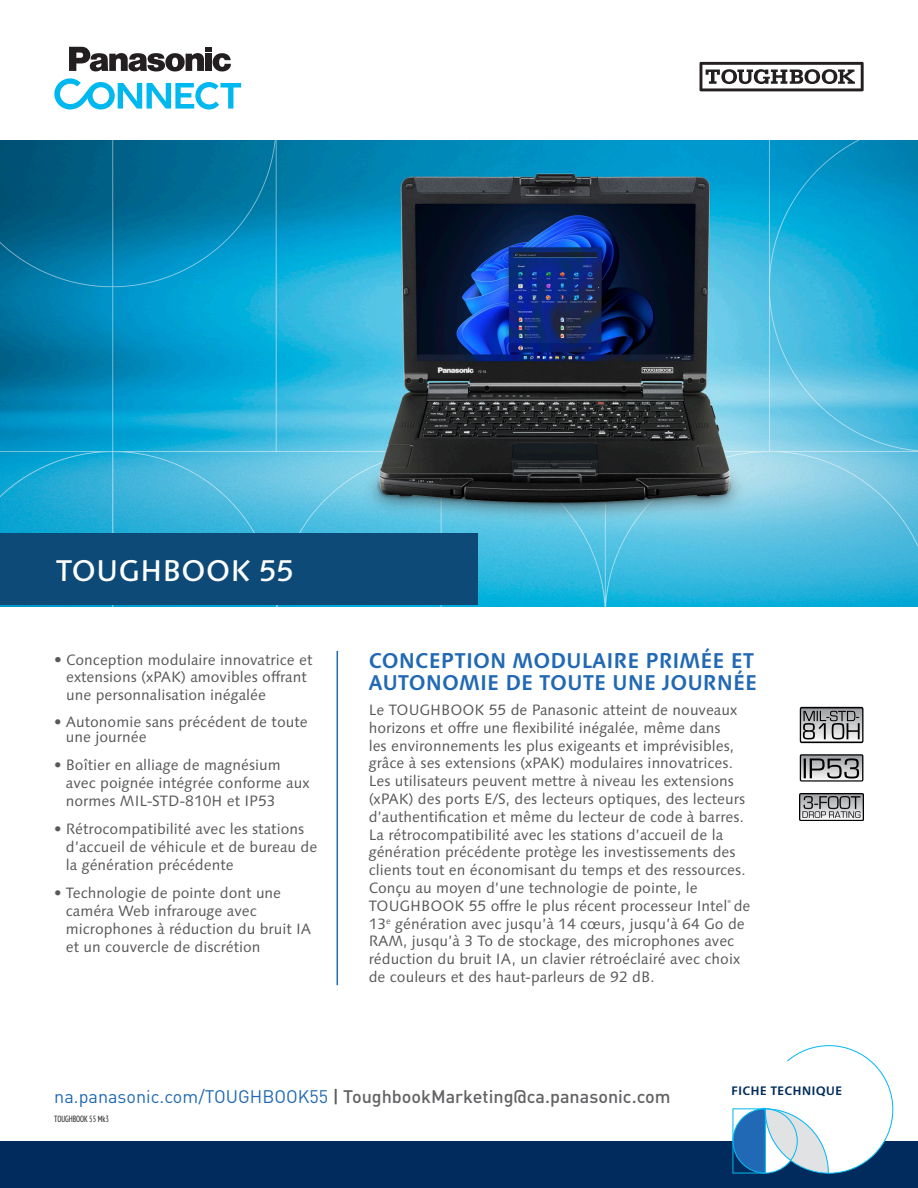
<style>
.page{position:relative;width:918px;height:1188px;background:#fff}
.page>*{position:absolute;margin:0;border:0;box-sizing:border-box;transform-origin:0 0}
.Paragraph_Style3{font:500 29.85px "Syntax Next LT Pro";color:#fff}
.Paragraph_Style7{font:700 21.3px/22px "Syntax Next LT Pro";color:#2169b4}
.Paragraph_Style1{font:500 18px "DINOT";color:#636366}
.Paragraph_Style2{font:15px/17.9px "Syntax Next LT Pro";color:#57585a}
.Paragraph_Style5{font:15px/17.9px "Syntax Next LT Pro";color:#57585a}
.Paragraph_Style6{font:15px/17.9px "Syntax Next LT Pro";color:#57585a}
.Paragraph_Style4{font:15px/17.9px "Syntax Next LT Pro";color:#57585a}
.Paragraph_Style1-2{font:15px/15px "Syntax Next LT Pro";color:#57585a}
.Paragraph_Style2-2{font:700 12.3px "Syntax Next LT Pro";color:#002b5c}
.Paragraph_Style2-3{font:condensed 9px "PT Sans Pro";color:#231f20}
.s1{font-size:15.45px}
.s2{font-weight:400;color:#2169b4}
.s3{color:#57585a}
</style>
<div class="page">
<div style="left:0;top:1142px;width:918px;height:46px;background:#002b5c"></div>
<svg style="left:732px;top:1045px;width:162px;height:129px"></svg>
<svg style="left:700px;top:62px;width:164px;height:29px"></svg>
<img style="left:0;top:141px;width:918px;height:465px">
<svg style="left:69px;top:47px;width:162px;height:25px"></svg>
<svg style="left:54px;top:78px;width:187px;height:32px"></svg>
<hr style="left:337px;top:651px;width:1px;height:334px;background:#2169b4">
<svg style="left:800px;top:754px;width:63px;height:28px;background:#8a8b8c"></svg>
<svg style="left:800px;top:707px;width:63px;height:36px;background:#8d8e8f"></svg>
<img style="left:800px;top:793px;width:63px;height:27px">
<div style="left:0;top:533px;width:478px;height:72px;background:#0e4a77"></div>
<p class="Paragraph_Style3" style="left:56px;top:551px;width:239px">TOUGHBOOK 55</p>
<p class="Paragraph_Style4" style="left:66px;top:650px;width:248px;text-indent:-12px"><span class="s1">•</span> Conception modulaire innovatrice et extensions (xPAK) amovibles offrant une personnalisation inégalée</p>
<p class="Paragraph_Style1-2" style="left:66px;top:714px;width:243px;text-indent:-12px">• Autonomie sans précédent de toute une journée</p>
<p class="Paragraph_Style5" style="left:66px;top:756px;width:245px;text-indent:-12px">• Boîtier en alliage de magnésium avec poignée intégrée conforme aux normes MIL-STD-810H et IP53</p>
<p class="Paragraph_Style5" style="left:66px;top:820px;width:253px;text-indent:-12px">• Rétrocompatibilité avec les stations d’accueil de véhicule et de bureau de la génération précédente</p>
<p class="Paragraph_Style6" style="left:66px;top:884px;width:247px;text-indent:-12px">• Technologie de pointe dont une caméra Web infrarouge avec microphones à réduction du bruit IA et un couvercle de discrétion</p>
<p class="Paragraph_Style7" style="left:369px;top:649px;width:390px">CONCEPTION MODULAIRE PRIMÉE ET<br>AUTONOMIE DE TOUTE UNE JOURNÉE</p>
<p class="Paragraph_Style2" style="left:369px;top:701px;width:383px">Le TOUGHBOOK 55 de Panasonic atteint de nouveaux horizons et offre une flexibilité inégalée, même dans<br>les environnements les plus exigeants et imprévisibles, grâce à ses extensions (xPAK) modulaires innovatrices.<br>Les utilisateurs peuvent mettre à niveau les extensions (xPAK) des ports E/S, des lecteurs optiques, des lecteurs d’authentification et même du lecteur de code à barres.<br>La rétrocompatibilité avec les stations d’accueil de la génération précédente protège les investissements des clients tout en économisant du temps et des ressources.<br>Conçu au moyen d’une technologie de pointe, le TOUGHBOOK 55 offre le plus récent processeur Intel<sup>®</sup> de 13<sup>e</sup> génération avec jusqu’à 14 cœurs, jusqu’à 64 Go de RAM, jusqu’à 3 To de stockage, des microphones avec réduction du bruit IA, un clavier rétroéclairé avec choix de couleurs et des haut-parleurs de 92 dB.</p>
<p class="Paragraph_Style1" style="left:54px;top:1084px;width:618px"><span class="s2">na.panasonic.com/TOUGHBOOK55</span> <span class="s3">|</span> ToughbookMarketing@ca.panasonic.com</p>
<p class="Paragraph_Style2-3" style="left:54px;top:1113px;width:56px">TOUGHBOOK 55 Mk3</p>
<p class="Paragraph_Style2-2" style="left:731px;top:1083px;width:113px">FICHE TECHNIQUE</p>
</div>
